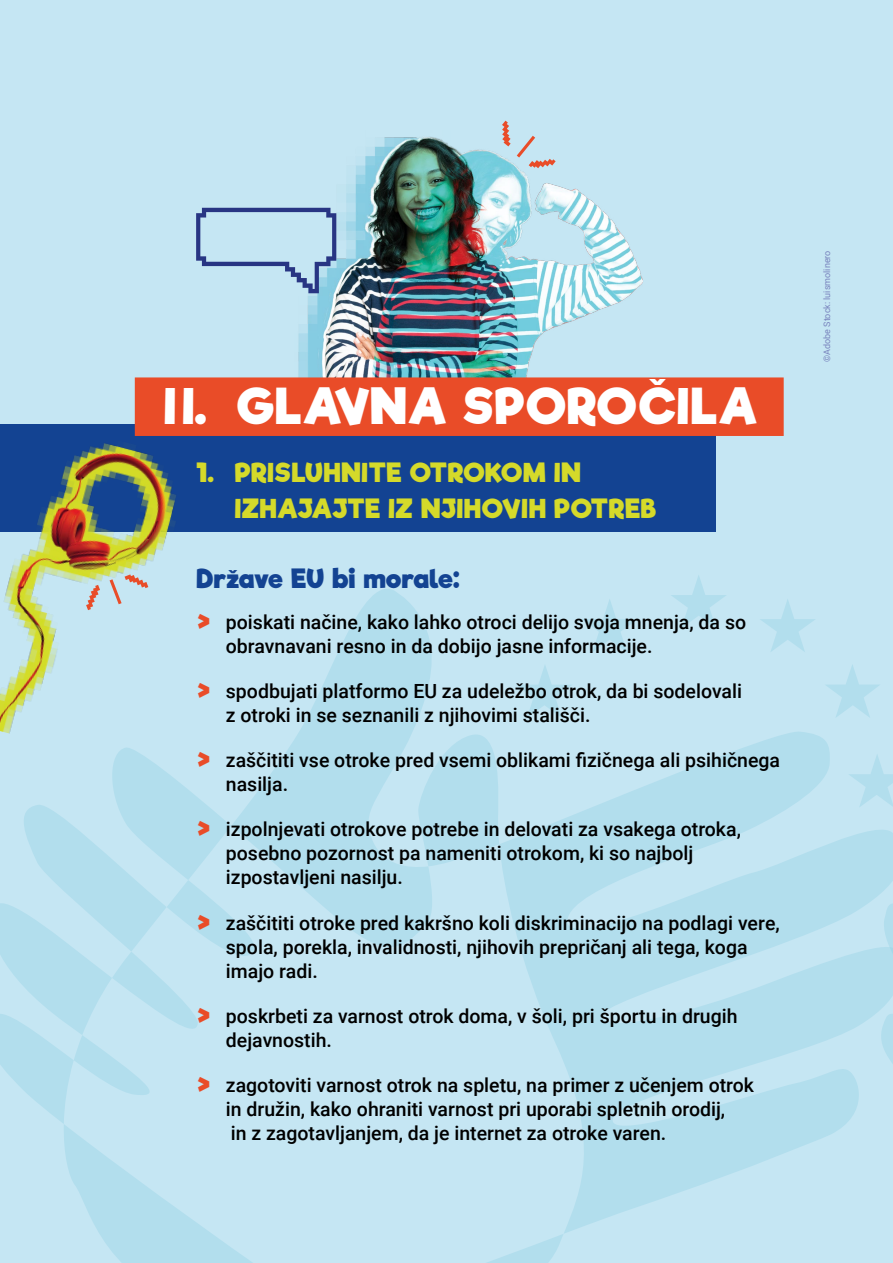
<style>
.page{position:relative;width:893px;height:1263px;background:#c5e6f3}
.page>*{position:absolute;margin:0;border:0;box-sizing:border-box;transform-origin:0 0}
.t1{font:700 48px "Riffic";color:#fff}
.t2{font:700 25.5px/36px "Riffic";color:#d5da2a}
.t3{font:700 25.5px "Riffic";letter-spacing:-.03em;color:#134392}
.t4{font:500 19.5px/24px "Roboto";color:#000}
.image_copyright{font:9px "Roboto";color:#7883bd}
.s1{font-family:"Riffic";font-weight:700;font-size:27px;color:#e94c28}
</style>
<div class="page">
<svg style="left:302px;top:589px;width:130px;height:138px;fill:#b2deed"></svg>
<svg style="left:564px;top:808px;width:329px;height:425px;fill:#b2deed"></svg>
<svg style="left:0;top:727px;width:564px;height:536px"></svg>
<svg style="left:516px;top:575px;width:377px;height:233px"></svg>
<svg style="left:875px;top:883px;width:18px;height:241px"></svg>
<div style="left:0;top:424px;width:715px;height:107px;background:#134392"></div>
<img style="left:294px;top:135px;width:349px;height:242px">
<div style="left:135px;top:377px;width:649px;height:59px;background:#e94c28"></div>
<svg style="left:196px;top:208px;width:140px;height:85px"></svg>
<svg style="left:502px;top:121px;width:9px;height:25px"></svg>
<svg style="left:517px;top:136px;width:39px;height:32px"></svg>
<img style="left:0;top:414px;width:217px;height:353px">
<p class="t1" style="left:164px;top:377px;width:596px">II. GLAVNA SPOROČILA</p>
<p class="t2" style="left:234px;top:454px;width:424px;text-indent:-38px">1. PRISLUHNITE OTROKOM IN<br>IZHAJAJTE IZ NJIHOVIH POTREB</p>
<p class="t3" style="left:196px;top:562px;width:265px">Države EU bi morale:</p>
<p class="t4" style="left:226px;top:609px;width:522px;text-indent:-30px"><span class="s1">&gt;</span> poiskati načine, kako lahko otroci delijo svoja mnenja, da so obravnavani resno in da dobijo jasne informacije.</p>
<p class="t4" style="left:226px;top:678px;width:518px;text-indent:-30px"><span class="s1">&gt;</span> spodbujati platformo EU za udeležbo otrok, da bi sodelovali z otroki in se seznanili z njihovimi stališči.</p>
<p class="t4" style="left:226px;top:747px;width:556px;text-indent:-30px"><span class="s1">&gt;</span> zaščititi vse otroke pred vsemi oblikami fizičnega ali psihičnega nasilja.</p>
<p class="t4" style="left:226px;top:817px;width:517px;text-indent:-30px"><span class="s1">&gt;</span> izpolnjevati otrokove potrebe in delovati za vsakega otroka, posebno pozornost pa nameniti otrokom, ki so najbolj izpostavljeni nasilju.</p>
<p class="t4" style="left:226px;top:910px;width:555px;text-indent:-30px"><span class="s1">&gt;</span> zaščititi otroke pred kakršno koli diskriminacijo na podlagi vere, spola, porekla, invalidnosti, njihovih prepričanj ali tega, koga imajo radi.</p>
<p class="t4" style="left:226px;top:1003px;width:513px;text-indent:-30px"><span class="s1">&gt;</span> poskrbeti za varnost otrok doma, v šoli, pri športu in drugih dejavnostih.</p>
<p class="t4" style="left:226px;top:1072px;width:530px;text-indent:-30px"><span class="s1">&gt;</span> zagotoviti varnost otrok na spletu, na primer z učenjem otrok in družin, kako ohraniti varnost pri uporabi spletnih orodij,<br>in z zagotavljanjem, da je internet za otroke varen.</p>
<p class="image_copyright" style="left:821px;top:362px;width:113px;rotate:-90deg">©Adobe Stock: luismolinero</p>
</div>
